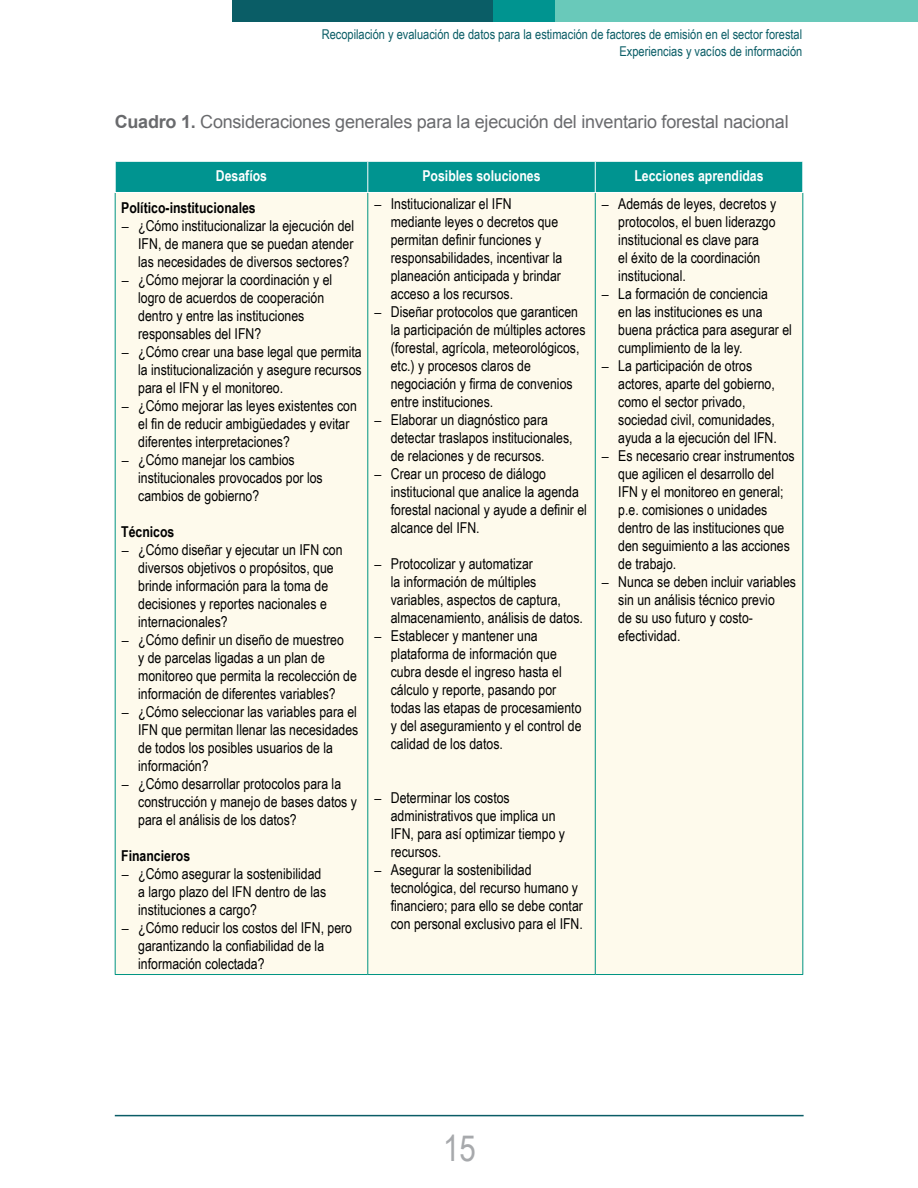
<style>
.page{position:relative;width:918px;height:1188px;background:#fff}
.page>*{position:absolute;margin:0;border:0;box-sizing:border-box;transform-origin:0 0}
.t1{font:36px "Arial Narrow";color:#a7a9ac}
.t2{font:18px "Arial";letter-spacing:-.015em;color:#696a6d}
.t3{font:15px "Arial Narrow";color:#000}
.t4{font:700 15px "Arial Narrow";color:#fff}
.t5{font:700 15px "Arial Narrow";color:#000}
.t6{font:13.5px/16.2px "Arial Narrow";color:#0a5d66;text-align:right}
.s1{font-weight:700}
</style>
<div class="page">
<hr style="left:115px;top:1115px;width:689px;height:1px;background:#0a5d66">
<div style="left:232px;top:0;width:277px;height:22px;background:#0a5d66"></div>
<div style="left:493px;top:0;width:68px;height:22px;background:#009490"></div>
<div style="left:556px;top:0;width:362px;height:22px;background:#69c9ba"></div>
<div style="left:116px;top:162px;width:686px;height:30px;background:#009490"></div>
<div style="left:116px;top:193px;width:686px;height:781px;background:#fefaec"></div>
<hr style="left:115px;top:193px;width:1px;height:781px;background:#009482">
<hr style="left:367px;top:193px;width:1px;height:781px;background:#009482">
<hr style="left:595px;top:193px;width:1px;height:781px;background:#009482">
<hr style="left:802px;top:193px;width:1px;height:781px;background:#009482">
<hr style="left:115px;top:974px;width:253px;height:1px;background:#009482">
<hr style="left:368px;top:974px;width:227px;height:1px;background:#009482">
<hr style="left:595px;top:974px;width:208px;height:1px;background:#009482">
<hr style="left:367px;top:162px;width:1px;height:30px;background:#fff">
<hr style="left:595px;top:162px;width:1px;height:30px;background:#fff">
<p class="t6" style="left:322px;top:26px;width:482px">Recopilación y evaluación de datos para la estimación de factores de emisión en el sector forestal<br>Experiencias y vacíos de información</p>
<p class="t2" style="left:115px;top:111px;width:675px"><span class="s1">Cuadro 1.</span> Consideraciones generales para la ejecución del inventario forestal nacional</p>
<p class="t4" style="left:216px;top:167px;width:53px">Desafíos</p>
<p class="t4" style="left:422px;top:167px;width:120px">Posibles soluciones</p>
<p class="t4" style="left:634px;top:167px;width:131px">Lecciones aprendidas</p>
<p class="t5" style="left:121px;top:199px;width:136px">Político-institucionales</p>
<p class="t3" style="left:121px;top:217px;width:235px">− ¿Cómo institucionalizar la ejecución del</p>
<p class="t3" style="left:138px;top:235px;width:217px">IFN, de manera que se puedan atender</p>
<p class="t3" style="left:138px;top:253px;width:213px">las necesidades de diversos sectores?</p>
<p class="t3" style="left:121px;top:271px;width:213px">− ¿Cómo mejorar la coordinación y el</p>
<p class="t3" style="left:138px;top:289px;width:187px">logro de acuerdos de cooperación</p>
<p class="t3" style="left:138px;top:307px;width:168px">dentro y entre las instituciones</p>
<p class="t3" style="left:138px;top:325px;width:125px">responsables del IFN?</p>
<p class="t3" style="left:121px;top:343px;width:242px">− ¿Cómo crear una base legal que permita</p>
<p class="t3" style="left:138px;top:361px;width:225px">la institucionalización y asegure recursos</p>
<p class="t3" style="left:138px;top:379px;width:146px">para el IFN y el monitoreo.</p>
<p class="t3" style="left:121px;top:397px;width:237px">− ¿Cómo mejorar las leyes existentes con</p>
<p class="t3" style="left:138px;top:415px;width:213px">el fin de reducir ambigüedades y evitar</p>
<p class="t3" style="left:138px;top:433px;width:153px">diferentes interpretaciones?</p>
<p class="t3" style="left:121px;top:451px;width:175px">− ¿Cómo manejar los cambios</p>
<p class="t3" style="left:138px;top:469px;width:186px">institucionales provocados por los</p>
<p class="t3" style="left:138px;top:487px;width:123px">cambios de gobierno?</p>
<p class="t5" style="left:121px;top:523px;width:55px">Técnicos</p>
<p class="t3" style="left:121px;top:541px;width:223px">− ¿Cómo diseñar y ejecutar un IFN con</p>
<p class="t3" style="left:138px;top:559px;width:197px">diversos objetivos o propósitos, que</p>
<p class="t3" style="left:138px;top:577px;width:192px">brinde información para la toma de</p>
<p class="t3" style="left:138px;top:595px;width:190px">decisiones y reportes nacionales e</p>
<p class="t3" style="left:138px;top:613px;width:91px">internacionales?</p>
<p class="t3" style="left:121px;top:631px;width:224px">− ¿Cómo definir un diseño de muestreo</p>
<p class="t3" style="left:138px;top:649px;width:188px">y de parcelas ligadas a un plan de</p>
<p class="t3" style="left:138px;top:667px;width:220px">monitoreo que permita la recolección de</p>
<p class="t3" style="left:138px;top:685px;width:199px">información de diferentes variables?</p>
<p class="t3" style="left:121px;top:703px;width:237px">− ¿Cómo seleccionar las variables para el</p>
<p class="t3" style="left:138px;top:721px;width:222px">IFN que permitan llenar las necesidades</p>
<p class="t3" style="left:138px;top:739px;width:196px">de todos los posibles usuarios de la</p>
<p class="t3" style="left:138px;top:757px;width:72px">información?</p>
<p class="t3" style="left:121px;top:775px;width:222px">− ¿Cómo desarrollar protocolos para la</p>
<p class="t3" style="left:138px;top:793px;width:220px">construcción y manejo de bases datos y</p>
<p class="t3" style="left:138px;top:811px;width:160px">para el análisis de los datos?</p>
<p class="t5" style="left:121px;top:847px;width:71px">Financieros</p>
<p class="t3" style="left:121px;top:865px;width:202px">− ¿Cómo asegurar la sostenibilidad</p>
<p class="t3" style="left:138px;top:883px;width:190px">a largo plazo del IFN dentro de las</p>
<p class="t3" style="left:138px;top:901px;width:120px">instituciones a cargo?</p>
<p class="t3" style="left:121px;top:919px;width:232px">− ¿Cómo reducir los costos del IFN, pero</p>
<p class="t3" style="left:138px;top:937px;width:187px">garantizando la confiabilidad de la</p>
<p class="t3" style="left:138px;top:955px;width:128px">información colectada?</p>
<p class="t3" style="left:601px;top:196px;width:176px">− Además de leyes, decretos y</p>
<p class="t3" style="left:618px;top:214px;width:159px">protocolos, el buen liderazgo</p>
<p class="t3" style="left:618px;top:232px;width:142px">institucional es clave para</p>
<p class="t3" style="left:618px;top:250px;width:144px">el éxito de la coordinación</p>
<p class="t3" style="left:618px;top:268px;width:69px">institucional.</p>
<p class="t3" style="left:601px;top:286px;width:168px">− La formación de conciencia</p>
<p class="t3" style="left:618px;top:304px;width:146px">en las instituciones es una</p>
<p class="t3" style="left:618px;top:322px;width:175px">buena práctica para asegurar el</p>
<p class="t3" style="left:618px;top:340px;width:126px">cumplimiento de la ley.</p>
<p class="t3" style="left:601px;top:358px;width:153px">− La participación de otros</p>
<p class="t3" style="left:618px;top:376px;width:158px">actores, aparte del gobierno,</p>
<p class="t3" style="left:618px;top:394px;width:129px">como el sector privado,</p>
<p class="t3" style="left:618px;top:412px;width:158px">sociedad civil, comunidades,</p>
<p class="t3" style="left:618px;top:430px;width:160px">ayuda a la ejecución del IFN.</p>
<p class="t3" style="left:601px;top:448px;width:195px">− Es necesario crear instrumentos</p>
<p class="t3" style="left:618px;top:466px;width:157px">que agilicen el desarrollo del</p>
<p class="t3" style="left:618px;top:484px;width:167px">IFN y el monitoreo en general;</p>
<p class="t3" style="left:618px;top:502px;width:151px">p.e. comisiones o unidades</p>
<p class="t3" style="left:618px;top:520px;width:168px">dentro de las instituciones que</p>
<p class="t3" style="left:618px;top:538px;width:173px">den seguimiento a las acciones</p>
<p class="t3" style="left:618px;top:556px;width:60px">de trabajo.</p>
<p class="t3" style="left:601px;top:574px;width:196px">− Nunca se deben incluir variables</p>
<p class="t3" style="left:618px;top:592px;width:158px">sin un análisis técnico previo</p>
<p class="t3" style="left:618px;top:610px;width:136px">de su uso futuro y costo-</p>
<p class="t3" style="left:618px;top:628px;width:64px">efectividad.</p>
<p class="t3" style="left:374px;top:196px;width:140px">− Institucionalizar el IFN</p>
<p class="t3" style="left:391px;top:214px;width:169px">mediante leyes o decretos que</p>
<p class="t3" style="left:391px;top:232px;width:152px">permitan definir funciones y</p>
<p class="t3" style="left:391px;top:250px;width:173px">responsabilidades, incentivar la</p>
<p class="t3" style="left:391px;top:268px;width:172px">planeación anticipada y brindar</p>
<p class="t3" style="left:391px;top:286px;width:124px">acceso a los recursos.</p>
<p class="t3" style="left:374px;top:304px;width:206px">− Diseñar protocolos que garanticen</p>
<p class="t3" style="left:391px;top:322px;width:196px">la participación de múltiples actores</p>
<p class="t3" style="left:391px;top:340px;width:190px">(forestal, agrícola, meteorológicos,</p>
<p class="t3" style="left:391px;top:358px;width:142px">etc.) y procesos claros de</p>
<p class="t3" style="left:391px;top:376px;width:183px">negociación y firma de convenios</p>
<p class="t3" style="left:391px;top:394px;width:104px">entre instituciones.</p>
<p class="t3" style="left:374px;top:412px;width:176px">− Elaborar un diagnóstico para</p>
<p class="t3" style="left:391px;top:430px;width:183px">detectar traslapos institucionales,</p>
<p class="t3" style="left:391px;top:448px;width:155px">de relaciones y de recursos.</p>
<p class="t3" style="left:374px;top:466px;width:174px">− Crear un proceso de diálogo</p>
<p class="t3" style="left:391px;top:484px;width:190px">institucional que analice la agenda</p>
<p class="t3" style="left:391px;top:502px;width:198px">forestal nacional y ayude a definir el</p>
<p class="t3" style="left:391px;top:520px;width:90px">alcance del IFN.</p>
<p class="t3" style="left:374px;top:556px;width:161px">− Protocolizar y automatizar</p>
<p class="t3" style="left:391px;top:574px;width:147px">la información de múltiples</p>
<p class="t3" style="left:391px;top:592px;width:172px">variables, aspectos de captura,</p>
<p class="t3" style="left:391px;top:610px;width:194px">almacenamiento, análisis de datos.</p>
<p class="t3" style="left:374px;top:628px;width:166px">− Establecer y mantener una</p>
<p class="t3" style="left:391px;top:646px;width:168px">plataforma de información que</p>
<p class="t3" style="left:391px;top:664px;width:172px">cubra desde el ingreso hasta el</p>
<p class="t3" style="left:391px;top:682px;width:167px">cálculo y reporte, pasando por</p>
<p class="t3" style="left:391px;top:700px;width:192px">todas las etapas de procesamiento</p>
<p class="t3" style="left:391px;top:718px;width:192px">y del aseguramiento y el control de</p>
<p class="t3" style="left:391px;top:736px;width:114px">calidad de los datos.</p>
<p class="t3" style="left:374px;top:790px;width:137px">− Determinar los costos</p>
<p class="t3" style="left:391px;top:808px;width:166px">administrativos que implica un</p>
<p class="t3" style="left:391px;top:826px;width:176px">IFN, para así optimizar tiempo y</p>
<p class="t3" style="left:391px;top:844px;width:52px">recursos.</p>
<p class="t3" style="left:374px;top:862px;width:159px">− Asegurar la sostenibilidad</p>
<p class="t3" style="left:391px;top:880px;width:189px">tecnológica, del recurso humano y</p>
<p class="t3" style="left:391px;top:898px;width:194px">financiero; para ello se debe contar</p>
<p class="t3" style="left:391px;top:916px;width:194px">con personal exclusivo para el IFN.</p>
<h1 class="t1" style="left:443px;top:1128px;width:34px">15</h1>
</div>
